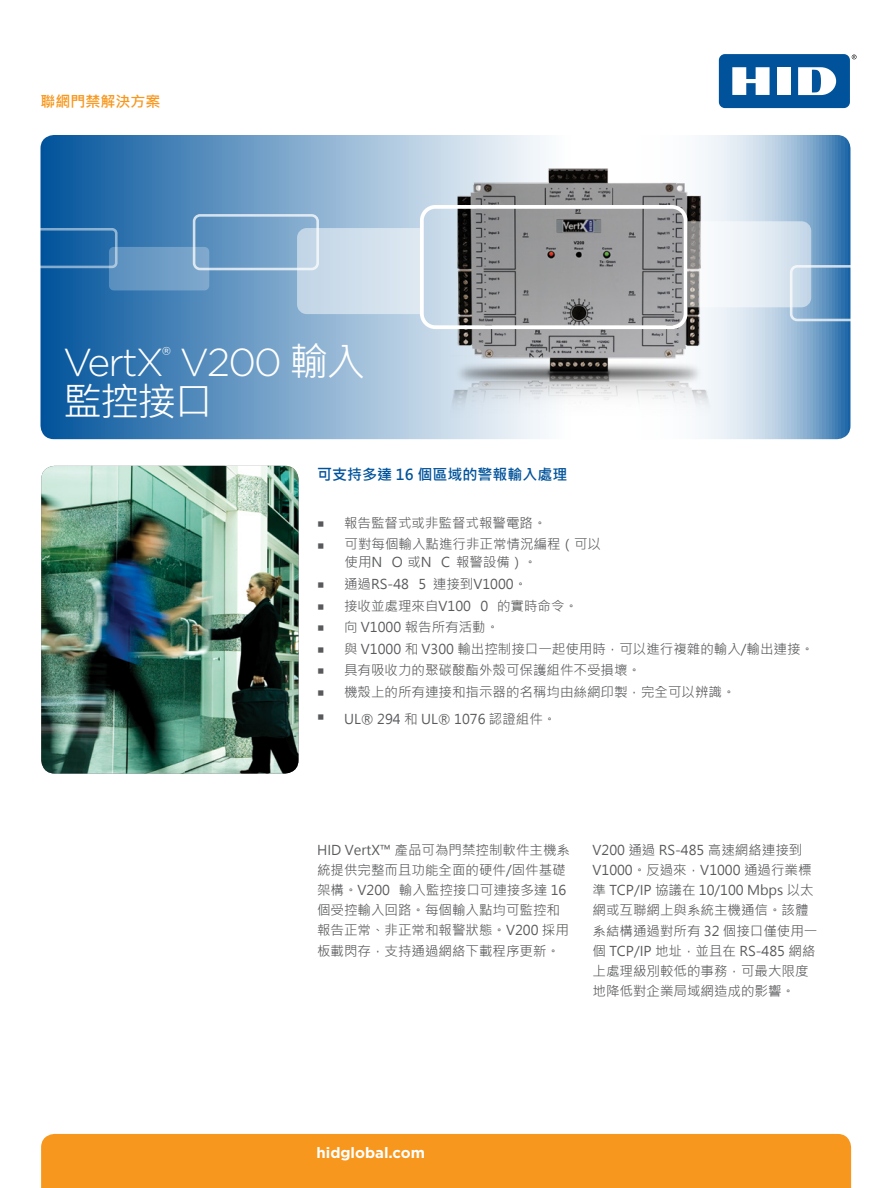
<style>
.page{position:relative;width:891px;height:1188px;background:#fff}
.page>*{position:absolute;margin:0;border:0;box-sizing:border-box;transform-origin:0 0}
.Product_Name{font:300 39px/39.6px "Gotham";letter-spacing:-.05em;color:#fff}
.t1{font:700 15px "Microsoft Jheng Hei";color:#00539b}
.t2{font:700 15px "Gotham";color:#fff}
.t3{font:700 15px "Microsoft Jheng Hei";color:#f8971d}
.body{font:13.5px/20.1px "Microsoft Jheng Hei";color:#58595b}
.s1{font-family:"Microsoft Jheng Hei";font-weight:400}
</style>
<div class="page">
<svg style="left:40px;top:135px;width:810px;height:304px;background:#6e9dc6"></svg>
<div style="left:41px;top:1134px;width:810px;height:54px;background:#f8971d"></div>
<img style="left:404px;top:153px;width:356px;height:267px">
<div style="left:193px;top:214px;width:126px;height:56px;border:3px solid #fff;border-radius:6px"></div>
<svg style="left:109px;top:247px;width:100px;height:43px;background:#6f9dc6"></svg>
<div style="left:28px;top:228px;width:90px;height:40px;border:3px solid #fff;border-radius:4px"></div>
<div style="left:420px;top:205px;width:267px;height:124px;border:4px solid #fff;border-radius:14px"></div>
<svg style="left:297px;top:228px;width:123px;height:86px;background:#cfdeec"></svg>
<svg style="left:687px;top:221px;width:163px;height:100px"></svg>
<img style="left:41px;top:466px;width:257px;height:308px">
<svg style="left:852px;top:55px;width:5px;height:4px"></svg>
<div style="left:719px;top:54px;width:131px;height:54px;background:#00539b;border-radius:6px"></div>
<div style="left:777px;top:67px;width:14px;height:28px;background:#fff"></div>
<svg style="left:732px;top:67px;width:38px;height:28px"></svg>
<svg style="left:798px;top:67px;width:38px;height:28px"></svg>
<p class="t3" style="left:40px;top:92px;width:121px">聯網門禁解決方案</p>
<p class="Product_Name" style="left:63px;top:342px;width:304px">VertX<sup>®</sup> V200 <span class="s1">輸入監控接口</span></p>
<p class="t1" style="left:317px;top:465px;width:252px">可支持多達 16 個區域的警報輸入處理</p>
<p class="body" style="left:344px;top:513px;width:204px">報告監督式或非監督式報警電路。</p>
<p class="body" style="left:345px;top:535px;width:258px;line-height:17.7px">可對每個輸入點進行非正常情況編程（可以使用N O 或N C 報警設備）。</p>
<p class="body" style="left:344px;top:574px;width:185px">通過RS-48 5 連接到V1000。</p>
<p class="body" style="left:344px;top:596px;width:235px">接收並處理來自V100 0 的實時命令。</p>
<p class="body" style="left:344px;top:617px;width:157px">向 V1000 報告所有活動。</p>
<p class="body" style="left:344px;top:639px;width:471px">與 V1000 和 V300 輸出控制接口一起使用時，可以進行複雜的輸入/輸出連接。</p>
<p class="body" style="left:344px;top:660px;width:298px">具有吸收力的聚碳酸酯外殼可保護組件不受損壞。</p>
<p class="body" style="left:344px;top:682px;width:393px">機殼上的所有連接和指示器的名稱均由絲網印製，完全可以辨識。</p>
<p class="body" style="left:344px;top:709px;width:214px">UL® 294 和 UL® 1076 認證組件。</p>
<p class="body" style="left:317px;top:840px;width:254px">HID VertX™ 產品可為門禁控制軟件主機系統提供完整而且功能全面的硬件/固件基礎架構。V200 輸入監控接口可連接多達 16個受控輸入回路。每個輸入點均可監控和報告正常、非正常和報警狀態。V200 採用板載閃存，支持通過網絡下載程序更新。</p>
<p class="body" style="left:593px;top:840px;width:226px">V200 通過 RS-485 高速網絡連接到<br>V1000。反過來，V1000 通過行業標準 TCP/IP 協議在 10/100 Mbps 以太網或互聯網上與系統主機通信。該體系結構通過對所有 32 個接口僅使用一個 TCP/IP 地址，並且在 RS-485 網絡上處理級別較低的事務，可最大限度地降低對企業局域網造成的影響。</p>
<p class="t2" style="left:316px;top:1142px;width:110px">hidglobal.com</p>
</div>
